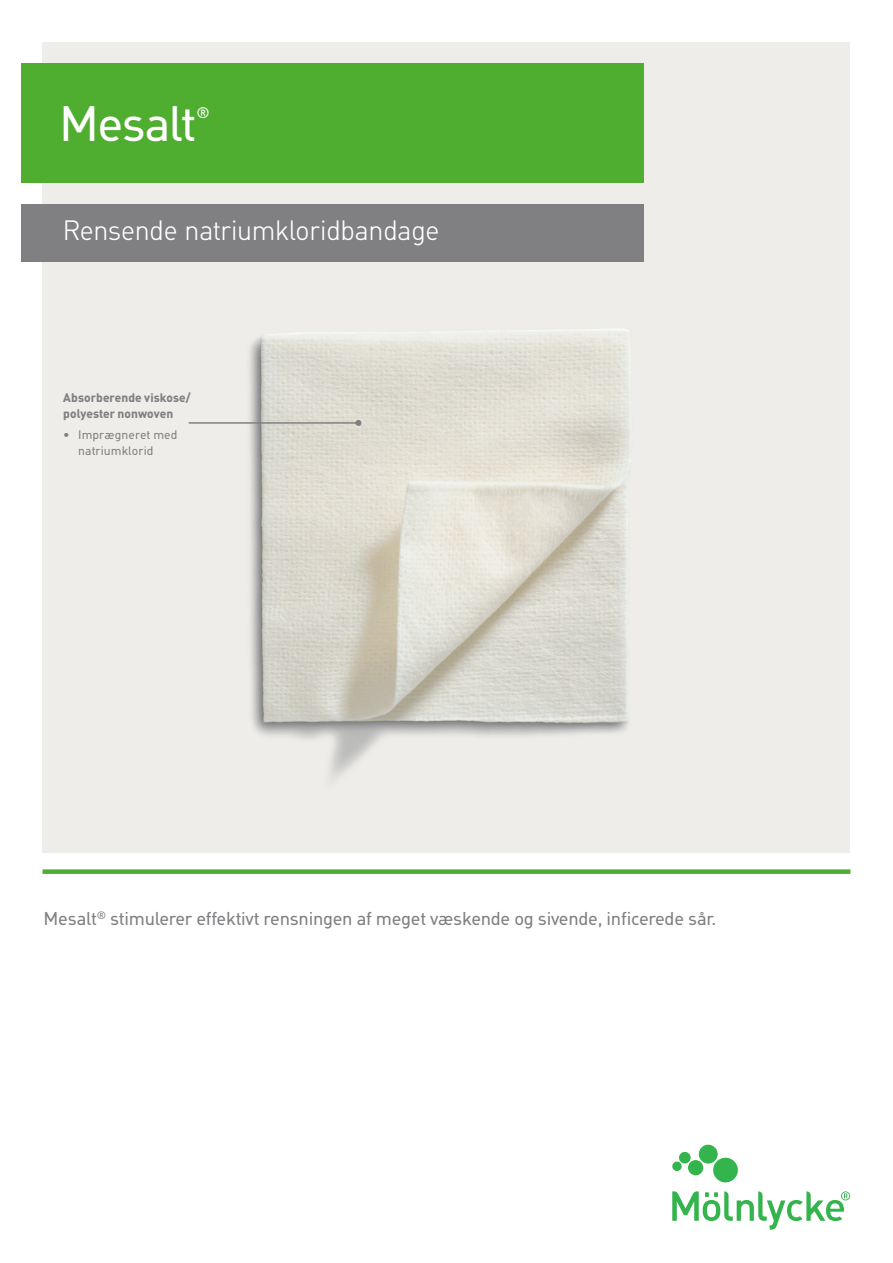
<style>
.page{position:relative;width:893px;height:1263px;background:#fff}
.page>*{position:absolute;margin:0;border:0;box-sizing:border-box;transform-origin:0 0}
.Trademark{font:48px "MHC Din";letter-spacing:-.04em;color:#fff}
.t1{font:300 27px "MHC Din";letter-spacing:-.01em;color:#fff}
.Bröd_ingress{font:18px "MHC Din";letter-spacing:-.015em;color:#808083}
.Trademark-2{font:14.85px "MHC Din";color:#fff}
.Captions{font:700 12px/16.5px "MHC Din";letter-spacing:.005em;color:#808083}
.t2{font:12px/16.5px "MHC Din";letter-spacing:.005em;color:#808083}
</style>
<div class="page">
<svg style="left:672px;top:1145px;width:178px;height:85px"></svg>
<div style="left:43px;top:43px;width:807px;height:810px;background:#eeedea"></div>
<div style="left:43px;top:869px;width:807px;height:5px;background:#4fad2f"></div>
<div style="left:21px;top:64px;width:623px;height:119px;background:#4fad2f"></div>
<div style="left:21px;top:204px;width:623px;height:57px;background:#808083"></div>
<img style="left:249px;top:329px;width:380px;height:451px">
<img style="left:261px;top:329px;width:334px;height:393px">
<hr style="left:189px;top:422px;width:169px;height:2px;background:#808083">
<svg style="left:355px;top:420px;width:6px;height:6px"></svg>
<p class="Trademark" style="left:59px;top:96px;width:139px">Mesalt</p>
<p class="Trademark-2" style="left:196px;top:104px;width:15px">®</p>
<p class="t1" style="left:63px;top:215px;width:378px">Rensende natriumkloridbandage</p>
<p class="Captions" style="left:63px;top:389px;width:129px">Absorberende viskose/ polyester nonwoven</p>
<p class="t2" style="left:78px;top:426px;width:101px;text-indent:-15px">• Imprægneret med natriumklorid</p>
<p class="Bröd_ingress" style="left:44px;top:908px;width:674px">Mesalt<sup>®</sup> stimulerer effektivt rensningen af meget væskende og sivende, inficerede sår.</p>
</div>
